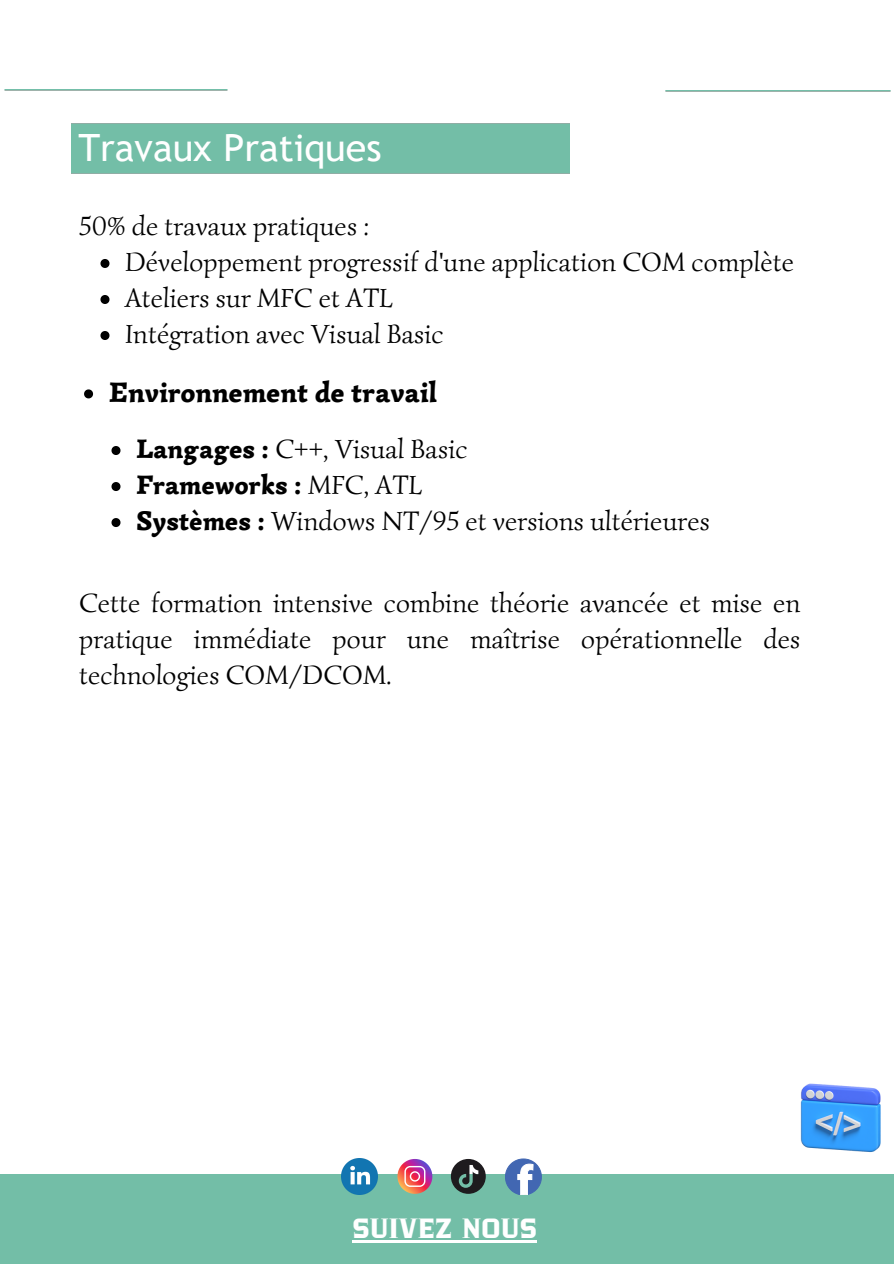
<style>
.page{position:relative;width:894px;height:1264px;background:#fff}
.page>*{position:absolute;margin:0;border:0;box-sizing:border-box;transform-origin:0 0}
.t1{font:37.5px "Trebuchet MS";color:#fff}
.t2{font:900 28.5px "Simonetta";letter-spacing:.01em;color:#000}
.t3{font:27px/36px "Simonetta";letter-spacing:.01em;color:#000;text-align:justify}
.t4{font:900 27px "Simonetta";letter-spacing:.005em;color:#000}
.t5{font:27px "Zantiqa 4 F";letter-spacing:.005em;color:#fff}
.s1{font-weight:900}
.s2{font-weight:400}
</style>
<div class="page">
<img style="left:4px;top:89px;width:224px;height:1px">
<img style="left:665px;top:90px;width:226px;height:2px">
<div style="left:0;top:1174px;width:893px;height:89px;background:#73bea7"></div>
<svg style="left:505px;top:1158px;width:36px;height:36px"></svg>
<svg style="left:451px;top:1159px;width:34px;height:34px"></svg>
<svg style="left:397px;top:1159px;width:35px;height:34px"></svg>
<img style="left:342px;top:1158px;width:36px;height:36px">
<hr style="left:352px;top:1240px;width:185px;height:2px;background:#fff">
<svg style="left:84px;top:389px;width:9px;height:9px"></svg>
<img style="left:800px;top:1083px;width:81px;height:69px">
<svg style="left:100px;top:259px;width:9px;height:9px"></svg>
<svg style="left:100px;top:295px;width:9px;height:9px"></svg>
<svg style="left:100px;top:331px;width:9px;height:9px"></svg>
<svg style="left:111px;top:446px;width:9px;height:9px"></svg>
<svg style="left:111px;top:482px;width:9px;height:9px"></svg>
<svg style="left:111px;top:518px;width:9px;height:9px"></svg>
<h1 class="t1" style="left:78px;top:125px;width:304px">Travaux Pratiques</h1>
<p class="t3" style="left:79px;top:208px;width:292px">50% de travaux pratiques :</p>
<p class="t3" style="left:125px;top:244px;width:670px">Développement progressif d'une application COM complète</p>
<p class="t3" style="left:125px;top:280px;width:269px">Ateliers sur MFC et ATL</p>
<p class="t3" style="left:125px;top:316px;width:320px">Intégration avec Visual Basic</p>
<p class="t2" style="left:109px;top:374px;width:329px">Environnement de travail</p>
<p class="t3" style="left:136px;top:431px;width:333px"><span class="s1">Langages :</span> C++, Visual Basic</p>
<p class="t4" style="left:136px;top:468px;width:287px">Frameworks : <span class="s2">MFC, ATL</span></p>
<p class="t3" style="left:136px;top:503px;width:575px"><span class="s1">Systèmes :</span> Windows NT/95 et versions ultérieures</p>
<p class="t3" style="left:79px;top:585px;width:722px">Cette formation intensive combine théorie avancée et mise en pratique immédiate pour une maîtrise opérationnelle des technologies COM/DCOM.</p>
<p class="t5" style="left:352px;top:1217px;width:186px">SUIVEZ NOUS</p>
</div>
